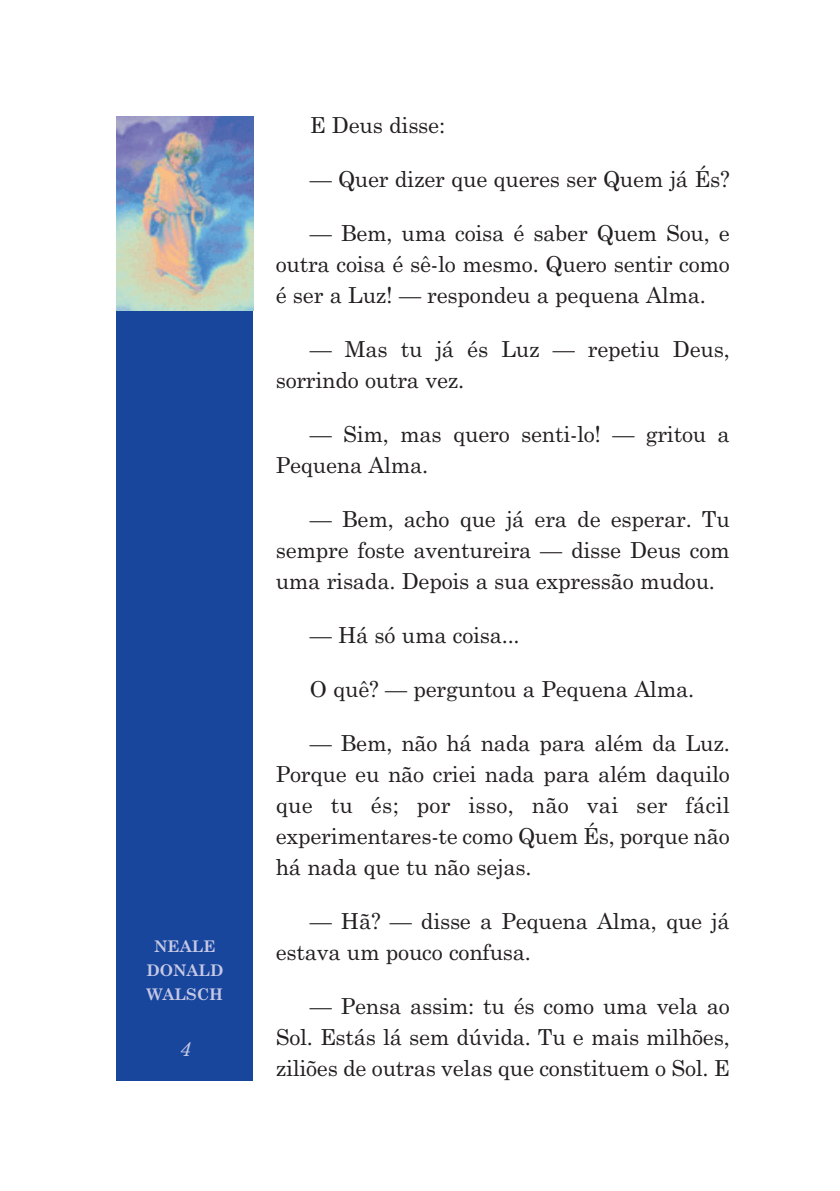
<style>
.page{position:relative;width:840px;height:1191px;background:#fff}
.page>*{position:absolute;margin:0;border:0;box-sizing:border-box;transform-origin:0 0}
.t1{font:22px/31.2px "Century Schoolbook";letter-spacing:-.01em;color:#231f20;text-align:justify}
.t2{font:italic 20px "Century Schoolbook";color:#c7c9e5}
.t3{font:700 16px/24px "Century Schoolbook";color:#c7c9e5;text-align:center}
</style>
<div class="page">
<svg style="left:116px;top:116px;width:138px;height:965px;background:#325aa2"></svg>
<p class="t3" style="left:146px;top:935px;width:79px">NEALE<br>DONALD<br>WALSCH</p>
<p class="t2" style="left:179px;top:1041px;width:13px">4</p>
<p class="t1" style="left:309px;top:111px;width:137px">E Deus disse:</p>
<p class="t1" style="left:309px;top:165px;width:421px">— Quer dizer que queres ser Quem já És?</p>
<p class="t1" style="left:275px;top:219px;width:455px;text-indent:34px">— Bem, uma coisa é saber Quem Sou, e outra coisa é sê-lo mesmo. Quero sentir como é ser a Luz! — respondeu a pequena Alma.</p>
<p class="t1" style="left:275px;top:335px;width:455px;text-indent:34px">— Mas tu já és Luz — repetiu Deus, sorrindo outra vez.</p>
<p class="t1" style="left:275px;top:420px;width:455px;text-indent:34px">— Sim, mas quero senti-lo! — gritou a<br>Pequena Alma.</p>
<p class="t1" style="left:275px;top:505px;width:455px;text-indent:34px">— Bem, acho que já era de esperar. Tu sempre foste aventureira — disse Deus com uma risada. Depois a sua expressão mudou.</p>
<p class="t1" style="left:309px;top:621px;width:211px">— Há só uma coisa...</p>
<p class="t1" style="left:309px;top:675px;width:385px">O quê? — perguntou a Pequena Alma.</p>
<p class="t1" style="left:275px;top:729px;width:455px;text-indent:34px">— Bem, não há nada para além da Luz.<br>Porque eu não criei nada para além daquilo que tu és; por isso, não vai ser fácil experimentares-te como Quem És, porque não há nada que tu não sejas.</p>
<p class="t1" style="left:275px;top:907px;width:455px;text-indent:34px">— Hã? — disse a Pequena Alma, que já estava um pouco confusa.</p>
<p class="t1" style="left:275px;top:992px;width:455px;text-indent:34px">— Pensa assim: tu és como uma vela ao Sol. Estás lá sem dúvida. Tu e mais milhões, ziliões de outras velas que constituem o Sol. E</p>
</div>
